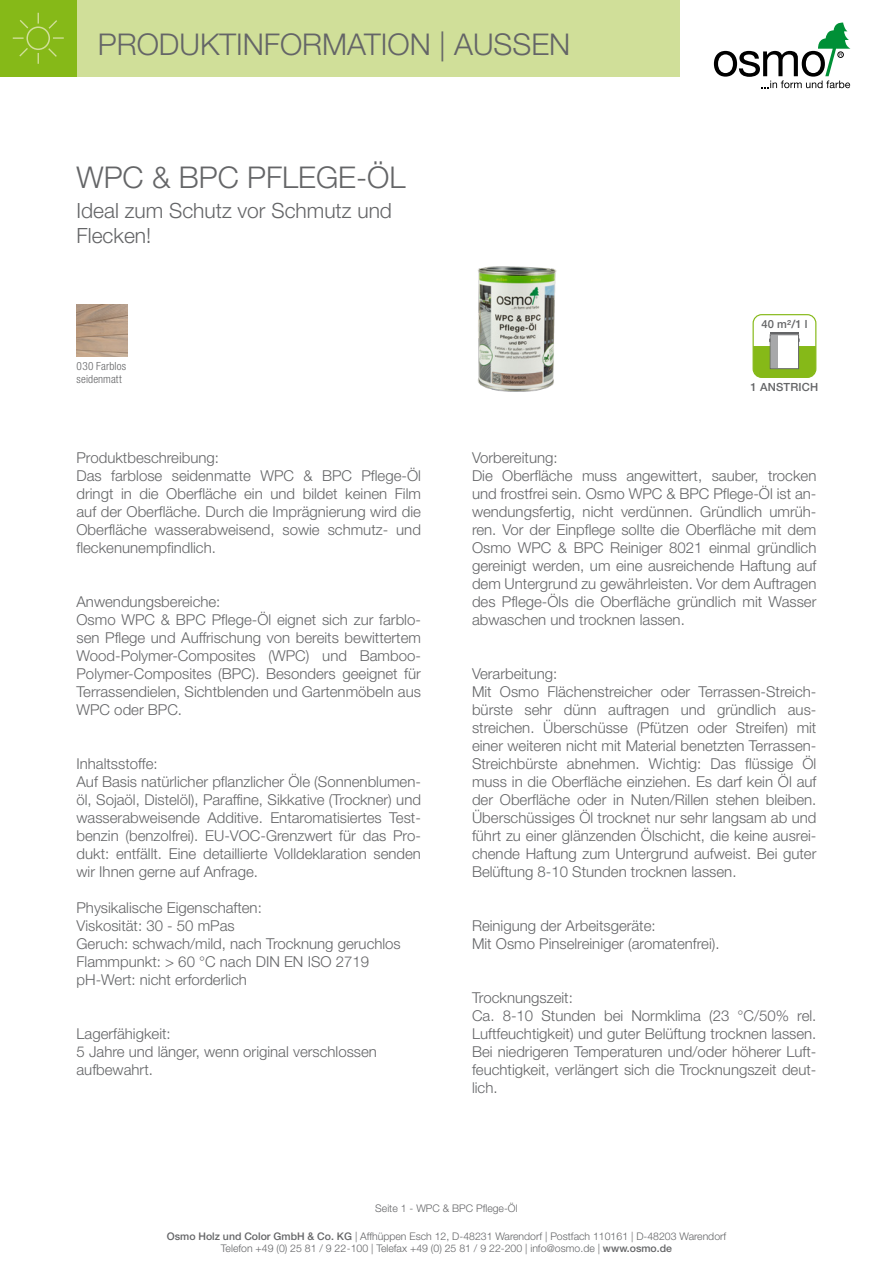
<style>
.page{position:relative;width:893px;height:1263px;background:#fff}
.page>*{position:absolute;margin:0;border:0;box-sizing:border-box;transform-origin:0 0}
.t1{font:300 30px "Helvetica Neue";color:#646567}
.t2{font:300 21px/25.2px "Helvetica Neue";color:#646567}
.t3{font:300 15px/18px "Helvetica Neue";color:#646567}
.t4{font:300 condensed 11.25px/13.5px "Helvetica Neue";letter-spacing:.01em;color:#646567}
.t5{font:500 11.25px "Helvetica Neue";letter-spacing:.02em;color:#646567}
.t6{font:300 10.5px/12.6px "Helvetica Neue";color:#646567;text-align:center}
.s1{font-weight:500}
</style>
<div class="page">
<div style="left:77px;top:0;width:603px;height:77px;background:#d0df99"></div>
<svg style="left:714px;top:23px;width:136px;height:65px"></svg>
<div style="left:0;top:0;width:77px;height:77px;background:#86b918"></div>
<svg style="left:12px;top:12px;width:52px;height:52px"></svg>
<img style="left:478px;top:266px;width:79px;height:125px">
<div style="left:753px;top:314px;width:63px;height:64px;border:1px solid #86b918;border-radius:9px"></div>
<svg style="left:753px;top:333px;width:63px;height:44px"></svg>
<img style="left:77px;top:305px;width:51px;height:51px">
<h1 class="t1" style="left:98px;top:26px;width:350px">PRODUKTINFORMATION |</h1>
<h1 class="t1" style="left:77px;top:159px;width:330px">WPC &amp; BPC PFLEGE-ÖL</h1>
<h2 class="t2" style="left:77px;top:197px;width:317px">Ideal zum Schutz vor Schmutz und<br>Flecken!</h2>
<p class="t4" style="left:77px;top:359px;width:51px">030 Farblos seidenmatt</p>
<p class="t3" style="left:77px;top:448px;width:346px">Produktbeschreibung:<br>Das farblose seidenmatte WPC &amp; BPC Pflege-Öl dringt in die Oberfläche ein und bildet keinen Film auf der Oberfläche. Durch die Imprägnierung wird die Oberfläche wasserabweisend, sowie schmutz- und fleckenunempfindlich.</p>
<p class="t3" style="left:77px;top:592px;width:346px">Anwendungsbereiche:<br>Osmo WPC &amp; BPC Pflege-Öl eignet sich zur farblo&shy;sen Pflege und Auffrischung von bereits bewittertem Wood-Polymer-Composites (WPC) und Bamboo-Polymer-Composites (BPC). Besonders geeignet für Terrassendielen, Sichtblenden und Gartenmöbeln aus WPC oder BPC.</p>
<p class="t3" style="left:77px;top:754px;width:346px">Inhaltsstoffe:<br>Auf Basis natürlicher pflanzlicher Öle (Sonnenblumen&shy;öl, Sojaöl, Distelöl), Paraffine, Sikkative (Trockner) und wasserabweisende Additive. Entaromatisiertes Test&shy;benzin (benzolfrei). EU-VOC-Grenzwert für das Pro&shy;dukt: entfällt. Eine detaillierte Volldeklaration senden wir Ihnen gerne auf Anfrage.</p>
<p class="t3" style="left:77px;top:898px;width:326px">Physikalische Eigenschaften:<br>Viskosität: 30 - 50 mPas<br>Geruch: schwach/mild, nach Trocknung geruchlos Flammpunkt: &gt; 60 °C nach DIN EN ISO 2719 pH-Wert: nicht erforderlich</p>
<p class="t3" style="left:77px;top:1024px;width:302px">Lagerfähigkeit:<br>5 Jahre und länger, wenn original verschlossen aufbewahrt.</p>
<p class="t5" style="left:761px;top:317px;width:48px">40 m²/1 l</p>
<p class="t5" style="left:751px;top:380px;width:69px">1 ANSTRICH</p>
<p class="t3" style="left:472px;top:448px;width:346px">Vorbereitung:<br>Die Oberfläche muss angewittert, sauber, trocken und frostfrei sein. Osmo WPC &amp; BPC Pflege-Öl ist an&shy;wendungsfertig, nicht verdünnen. Gründlich umrüh&shy;ren. Vor der Einpflege sollte die Oberfläche mit dem Osmo WPC &amp; BPC Reiniger 8021 einmal gründlich gereinigt werden, um eine ausreichende Haftung auf dem Untergrund zu gewährleisten. Vor dem Auftragen des Pflege-Öls die Oberfläche gründlich mit Wasser abwaschen und trocknen lassen.</p>
<p class="t3" style="left:472px;top:664px;width:346px">Verarbeitung:<br>Mit Osmo Flächenstreicher oder Terrassen-Streich&shy;bürste sehr dünn auftragen und gründlich aus&shy;streichen. Überschüsse (Pfützen oder Streifen) mit einer weiteren nicht mit Material benetzten Terrassen-Streichbürste abnehmen. Wichtig: Das flüssige Öl muss in die Oberfläche einziehen. Es darf kein Öl auf der Oberfläche oder in Nuten/Rillen stehen bleiben.<br>Überschüssiges Öl trocknet nur sehr langsam ab und führt zu einer glänzenden Ölschicht, die keine ausrei&shy;chende Haftung zum Untergrund aufweist. Bei guter Belüftung 8-10 Stunden trocknen lassen.</p>
<p class="t3" style="left:472px;top:916px;width:249px">Reinigung der Arbeitsgeräte:<br>Mit Osmo Pinselreiniger (aromatenfrei).</p>
<p class="t3" style="left:472px;top:988px;width:346px">Trocknungszeit:<br>Ca. 8-10 Stunden bei Normklima (23 °C/50% rel.<br>Luftfeuchtigkeit) und guter Belüftung trocknen lassen.<br>Bei niedrigeren Temperaturen und/oder höherer Luft&shy;feuchtigkeit, verlängert sich die Trocknungszeit deut&shy;lich.</p>
<p class="t6" style="left:375px;top:1202px;width:144px">Seite 1 - WPC &amp; BPC Pflege-Öl</p>
<p class="t6" style="left:167px;top:1229px;width:561px"><span class="s1">Osmo Holz und Color GmbH &amp; Co. KG</span> | Affhüppen Esch 12, D-48231 Warendorf | Postfach 110161 | D-48203 Warendorf<br>Telefon +49 (0) 25 81 / 9 22-100 | Telefax +49 (0) 25 81 / 9 22-200 | info@osmo.de | <span class="s1">www.osmo.de</span></p>
</div>
